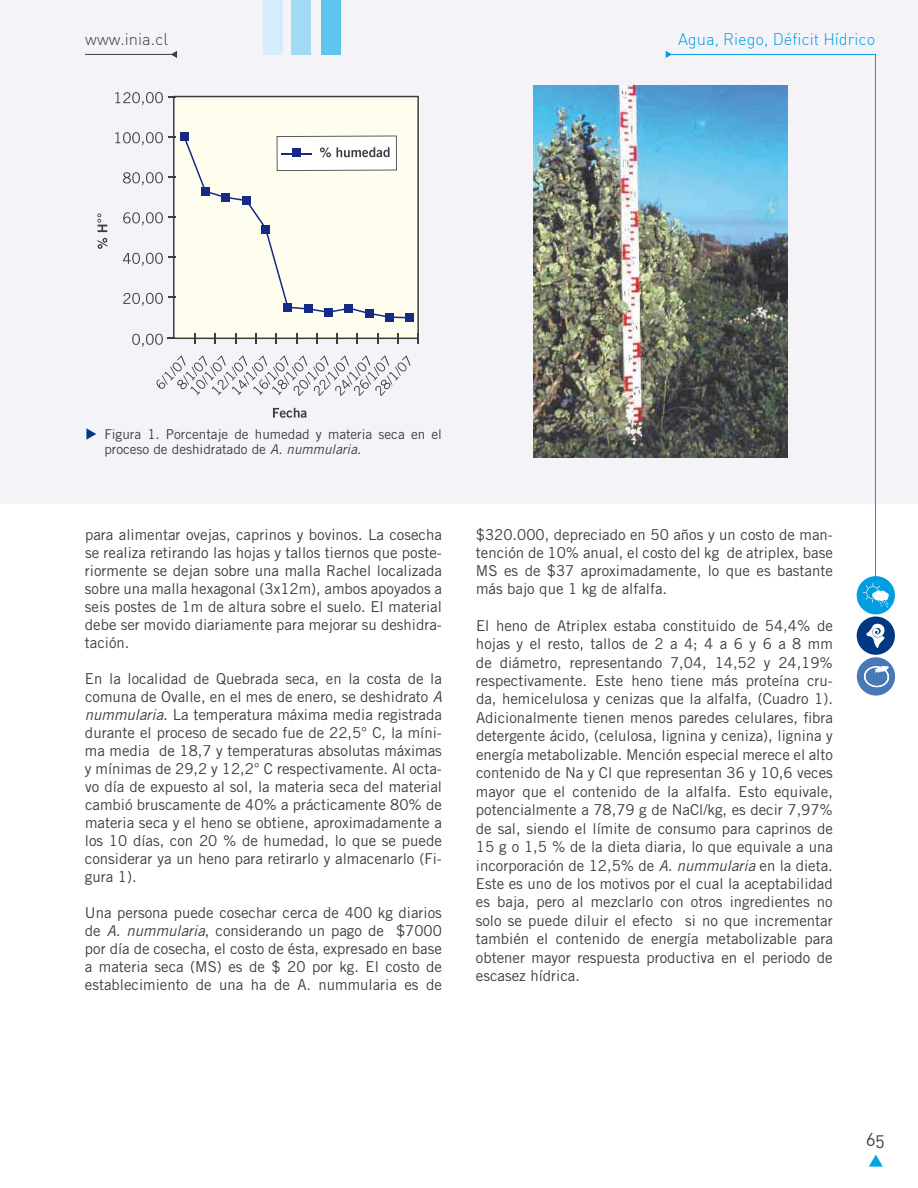
<style>
.page{position:relative;width:918px;height:1188px;background:#fff}
.page>*{position:absolute;margin:0;border:0;box-sizing:border-box;transform-origin:0 0}
.t1{font:18px "DIN Alternate";color:#3e3d40}
.t2{font:300 16.5px "DIN Alternate";color:#009ee0}
.t3{font:300 16.5px "DIN Alternate";color:#3e3d40}
.t4{font:15px/18px "Trade Gothic LT Std";color:#3e3d40;text-align:justify}
.t5{font:13.5px/15px "Trade Gothic LT Std";color:#3e3d40}
.s1{font-style:italic}
</style>
<div class="page">
<div style="left:0;top:0;width:918px;height:503px;background:#f4f3f8"></div>
<svg style="left:670px;top:54px;width:206px;height:524px"></svg>
<svg style="left:171px;top:51px;width:6px;height:7px"></svg>
<hr style="left:85px;top:54px;width:92px;height:1px;background:#3e3d40">
<svg style="left:666px;top:51px;width:6px;height:7px"></svg>
<svg style="left:869px;top:1155px;width:14px;height:12px"></svg>
<div style="left:857px;top:576px;width:38px;height:38px;background:#009ee0;border-radius:50%"></div>
<svg style="left:863px;top:583px;width:26px;height:25px"></svg>
<div style="left:857px;top:617px;width:38px;height:38px;background:#003882;border-radius:50%"></div>
<svg style="left:866px;top:623px;width:19px;height:25px"></svg>
<div style="left:857px;top:657px;width:38px;height:39px;background:#4879b7;border-radius:50%"></div>
<svg style="left:863px;top:666px;width:26px;height:22px"></svg>
<div style="left:263px;top:0;width:20px;height:54px;background:#d5edfa"></div>
<div style="left:291px;top:0;width:20px;height:54px;background:#a2daf4"></div>
<div style="left:321px;top:0;width:20px;height:54px;background:#5ec5ed"></div>
<img style="left:533px;top:85px;width:254px;height:372px">
<svg style="left:86px;top:428px;width:10px;height:12px"></svg>
<svg style="left:156px;top:355px;width:254px;height:41px"></svg>
<svg style="left:273px;top:408px;width:34px;height:10px"></svg>
<svg style="left:97px;top:238px;width:11px;height:11px"></svg>
<svg style="left:97px;top:213px;width:10px;height:19px"></svg>
<svg style="left:123px;top:293px;width:40px;height:13px"></svg>
<svg style="left:132px;top:334px;width:43px;height:13px"></svg>
<svg style="left:123px;top:253px;width:40px;height:13px"></svg>
<svg style="left:123px;top:212px;width:40px;height:14px"></svg>
<svg style="left:123px;top:172px;width:40px;height:13px"></svg>
<svg style="left:115px;top:132px;width:48px;height:13px"></svg>
<svg style="left:115px;top:92px;width:48px;height:13px"></svg>
<svg style="left:173px;top:96px;width:246px;height:243px;fill:#fffdee"></svg>
<p class="t3" style="left:85px;top:29px;width:84px">www.inia.cl</p>
<p class="t2" style="left:678px;top:29px;width:199px">Agua, Riego, Déficit Hídrico</p>
<p class="t5" style="left:104px;top:426px;width:339px">Figura 1. Porcentaje de humedad y materia seca en el proceso de deshidratado de <span class="s1">A. nummularia.</span></p>
<p class="t4" style="left:85px;top:525px;width:359px">para alimentar ovejas, caprinos y bovinos. La cosecha se realiza retirando las hojas y tallos tiernos que poste&shy;riormente se dejan sobre una malla Rachel localizada sobre una malla hexagonal (3x12m), ambos apoyados a seis postes de 1m de altura sobre el suelo. El material debe ser movido diariamente para mejorar su deshidra&shy;tación.</p>
<p class="t4" style="left:85px;top:669px;width:359px">En la localidad de Quebrada seca, en la costa de la comuna de Ovalle, en el mes de enero, se deshidrato <span class="s1">A nummularia.</span> La temperatura máxima media registrada durante el proceso de secado fue de 22,5° C, la míni&shy;ma media de 18,7 y temperaturas absolutas máximas y mínimas de 29,2 y 12,2° C respectivamente. Al octa&shy;vo día de expuesto al sol, la materia seca del material cambió bruscamente de 40% a prácticamente 80% de materia seca y el heno se obtiene, aproximadamente a los 10 días, con 20 % de humedad, lo que se puede considerar ya un heno para retirarlo y almacenarlo (Fi&shy;gura 1).</p>
<p class="t4" style="left:85px;top:903px;width:359px">Una persona puede cosechar cerca de 400 kg diarios de <span class="s1">A. nummularia</span>, considerando un pago de $7000 por día de cosecha, el costo de ésta, expresado en base a materia seca (MS) es de $ 20 por kg. El costo de establecimiento de una ha de A. nummularia es de</p>
<p class="t4" style="left:476px;top:525px;width:359px">$320.000, depreciado en 50 años y un costo de man&shy;tención de 10% anual, el costo del kg de atriplex, base MS es de $37 aproximadamente, lo que es bastante más bajo que 1 kg de alfalfa.</p>
<p class="t4" style="left:476px;top:616px;width:359px;line-height:18.5px">El heno de Atriplex estaba constituido de 54,4% de hojas y el resto, tallos de 2 a 4; 4 a 6 y 6 a 8 mm de diámetro, representando 7,04, 14,52 y 24,19% respectivamente. Este heno tiene más proteína cru&shy;da, hemicelulosa y cenizas que la alfalfa, (Cuadro 1).<br>Adicionalmente tienen menos paredes celulares, fibra detergente ácido, (celulosa, lignina y ceniza), lignina y energía metabolizable. Mención especial merece el alto contenido de Na y Cl que representan 36 y 10,6 veces mayor que el contenido de la alfalfa. Esto equivale, potencialmente a 78,79 g de NaCl/kg, es decir 7,97% de sal, siendo el límite de consumo para caprinos de 15 g o 1,5 % de la dieta diaria, lo que equivale a una incorporación de 12,5% de <span class="s1">A. nummularia</span> en la dieta.<br>Este es uno de los motivos por el cual la aceptabilidad es baja, pero al mezclarlo con otros ingredientes no solo se puede diluir el efecto si no que incrementar también el contenido de energía metabolizable para obtener mayor respuesta productiva en el periodo de escasez hídrica.</p>
<p class="t1" style="left:866px;top:1128px;width:20px">65</p>
</div>
